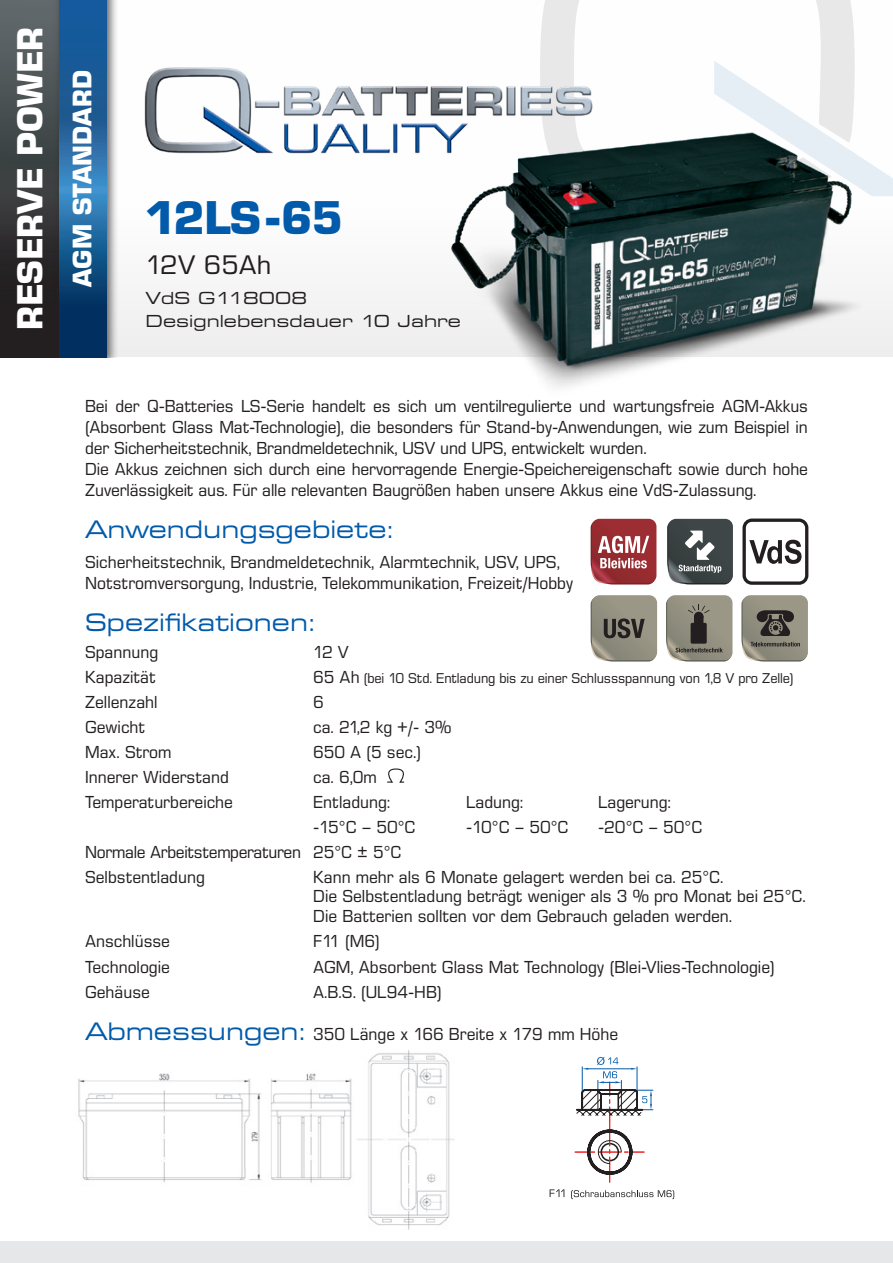
<style>
.page{position:relative;width:893px;height:1263px;background:#fff}
.page>*{position:absolute;margin:0;border:0;box-sizing:border-box;transform-origin:0 0}
.t1{font:700 45px "Eurostile SB";letter-spacing:-.01em;color:#015aaa}
.t2{font:700 34.5px "Eurostile SB";color:#fff}
.t3{font:700 25.5px "Eurostile SB";letter-spacing:.005em;color:#fff}
.t4{font:25.5px "Eurostile SB";color:#231f20}
.t5{font:24px "Eurostile SB Extend";color:#015aaa;scale:.95 1}
.t6{font:16.5px/21px "Eurostile SB";letter-spacing:-.01em;color:#231f20;scale:.95 1}
.t7{font:16.5px/22.5px "Eurostile SB Extend";color:#231f20}
.t8{font:13.5px "Eurostile SB";letter-spacing:-.01em;color:#231f20;scale:.95 1}
.s1{font-size:16.5px}
.s2{font-family:"Eurostile SB Extend";font-size:24px;color:#015aaa}
</style>
<div class="page">
<img style="left:78px;top:1050px;width:576px;height:180px">
<svg style="left:571px;top:1190px;width:103px;height:9px"></svg>
<svg style="left:575px;top:1057px;width:78px;height:125px"></svg>
<svg style="left:459px;top:1054px;width:105px;height:158px"></svg>
<svg style="left:387px;top:768px;width:18px;height:15px"></svg>
<div style="left:0;top:0;width:893px;height:357px;background:linear-gradient(to bottom,#fff,#f3f3f4)"></div>
<div style="left:0;top:1242px;width:893px;height:21px;background:#e6e7e9"></div>
<svg style="left:540px;top:0;width:315px;height:119px"></svg>
<svg style="left:714px;top:61px;width:179px;height:135px"></svg>
<div style="left:0;top:0;width:65px;height:357px;background:linear-gradient(to bottom,#5f6a6c,#1a1415)"></div>
<div style="left:53px;top:0;width:66px;height:357px;background:#231f20;opacity:.75"></div>
<svg style="left:59px;top:0;width:47px;height:357px;background:#1a5a92"></svg>
<img style="left:446px;top:119px;width:430px;height:269px">
<img style="left:135px;top:59px;width:488px;height:100px">
<svg style="left:591px;top:519px;width:65px;height:65px;background:#ab5458"></svg>
<svg style="left:666px;top:595px;width:66px;height:66px;background:#888578"></svg>
<svg style="left:591px;top:595px;width:66px;height:66px;background:#8b887a"></svg>
<svg style="left:741px;top:595px;width:67px;height:66px;background:#858276"></svg>
<svg style="left:667px;top:519px;width:66px;height:65px;background:#595f60"></svg>
<svg style="left:749px;top:540px;width:52px;height:24px"></svg>
<div style="left:742px;top:518px;width:66px;height:67px;border:3px solid #231f20;border-radius:8px"></div>
<h2 class="t2" style="left:9px;top:330px;width:304px;rotate:-90deg">RESERVE POWER</h2>
<h3 class="t3" style="left:67px;top:287px;width:218px;rotate:-90deg">AGM STANDARD</h3>
<h1 class="t1" style="left:146px;top:190px;width:198px">12LS-65</h1>
<h3 class="t4" style="left:146px;top:250px;width:127px">12V 65Ah</h3>
<p class="t7" style="left:146px;top:287px;width:317px">VdS G118008<br>Designlebensdauer 10 Jahre</p>
<p class="t6" style="left:85px;top:396px;width:762px">Bei der Q-Batteries LS-Serie handelt es sich um ventilregulierte und wartungsfreie AGM-Akkus (Absorbent Glass Mat-Technologie), die besonders für Stand-by-Anwendungen, wie zum Beispiel in der Sicherheitstechnik, Brandmeldetechnik, USV und UPS, entwickelt wurden.<br>Die Akkus zeichnen sich durch eine hervorragende Energie-Speichereigenschaft sowie durch hohe Zuverlässigkeit aus. Für alle relevanten Baugrößen haben unsere Akkus eine VdS-Zulassung.</p>
<h3 class="t5" style="left:85px;top:516px;width:326px">Anwendungsgebiete:</h3>
<p class="t6" style="left:85px;top:552px;width:516px">Sicherheitstechnik, Brandmeldetechnik, Alarmtechnik, USV, UPS,<br>Notstromversorgung, Industrie, Telekommunikation, Freizeit/Hobby</p>
<h3 class="t5" style="left:85px;top:609px;width:243px">Spezifikationen:</h3>
<p class="t6" style="left:85px;top:641px;width:79px">Spannung</p>
<p class="t6" style="left:313px;top:641px;width:39px">12 V</p>
<p class="t6" style="left:85px;top:666px;width:76px">Kapazität</p>
<p class="t8" style="left:313px;top:670px;width:507px"><span class="s1">65 Ah</span> (bei 10 Std. Entladung bis zu einer Schlussspannung von 1,8 V pro Zelle)</p>
<p class="t6" style="left:85px;top:691px;width:78px">Zellenzahl</p>
<p class="t6" style="left:313px;top:691px;width:13px">6</p>
<p class="t6" style="left:85px;top:716px;width:65px">Gewicht</p>
<p class="t6" style="left:313px;top:716px;width:147px">ca. 21,2 kg +/- 3%</p>
<p class="t6" style="left:85px;top:741px;width:93px">Max. Strom</p>
<p class="t6" style="left:313px;top:741px;width:115px">650 A (5 sec.)</p>
<p class="t6" style="left:85px;top:766px;width:153px">Innerer Widerstand</p>
<p class="t6" style="left:313px;top:766px;width:69px">ca. 6,0m</p>
<p class="t6" style="left:85px;top:791px;width:157px">Temperaturbereiche</p>
<p class="t6" style="left:313px;top:791px;width:83px">Entladung:</p>
<p class="t6" style="left:466px;top:791px;width:62px">Ladung:</p>
<p class="t6" style="left:598px;top:791px;width:78px">Lagerung:</p>
<p class="t6" style="left:313px;top:816px;width:109px">-15°C – 50°C</p>
<p class="t6" style="left:466px;top:816px;width:109px">-10°C – 50°C</p>
<p class="t6" style="left:598px;top:816px;width:111px">-20°C – 50°C</p>
<p class="t6" style="left:85px;top:839px;width:334px;line-height:25px">Normale Arbeitstemperaturen 25°C ± 5°C<br>Selbstentladung</p>
<p class="t6" style="left:313px;top:867px;width:520px;line-height:19.5px">Kann mehr als 6 Monate gelagert werden bei ca. 25°C.<br>Die Selbstentladung beträgt weniger als 3 % pro Monat bei 25°C.<br>Die Batterien sollten vor dem Gebrauch geladen werden.</p>
<p class="t6" style="left:85px;top:930px;width:91px">Anschlüsse</p>
<p class="t6" style="left:313px;top:930px;width:72px">F11 (M6)</p>
<p class="t6" style="left:85px;top:957px;width:91px">Technologie</p>
<p class="t6" style="left:313px;top:957px;width:487px">AGM, Absorbent Glass Mat Technology (Blei-Vlies-Technologie)</p>
<p class="t6" style="left:85px;top:982px;width:70px">Gehäuse</p>
<p class="t6" style="left:313px;top:982px;width:137px">A.B.S. (UL94-HB)</p>
<p class="t6" style="left:85px;top:1024px;width:563px"><span class="s2">Abmessungen:</span> 350 Länge x 166 Breite x 179 mm Höhe</p>
</div>
